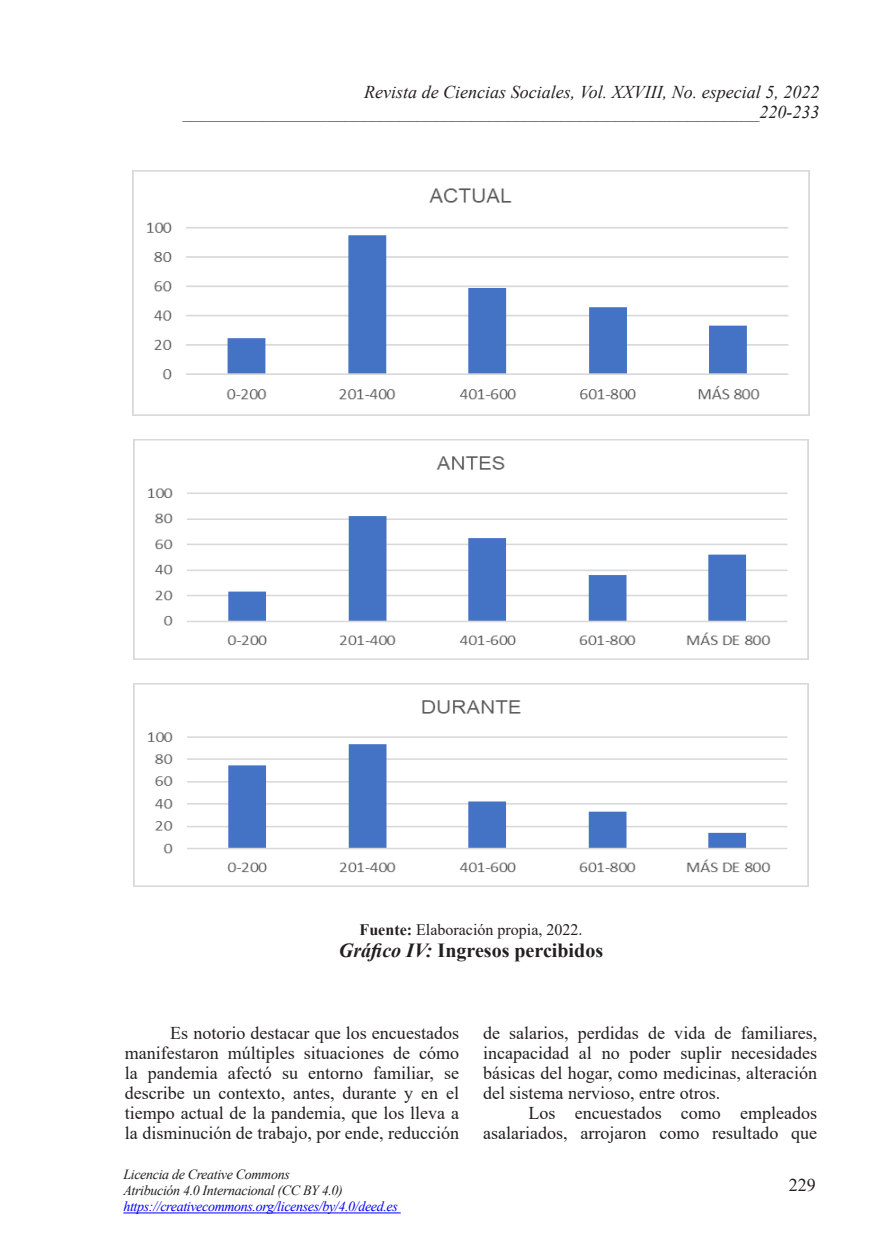
<style>
.page{position:relative;width:874px;height:1259px;background:#fff}
.page>*{position:absolute;margin:0;border:0;box-sizing:border-box;transform-origin:0 0}
.t1{font:700 20px "Times New Roman";color:#231f20}
.t2{font:18px/20px "Times New Roman";color:#231f20;text-align:justify}
.t3{font:italic 18px/20px "Times New Roman";color:#231f20;text-align:right}
.t4{font:16px "Times New Roman";color:#231f20}
.t5{font:italic 14px/16px "Times New Roman";letter-spacing:-.025em;color:#231f20}
.t6{font:italic 14px "Times New Roman";letter-spacing:-.025em;color:#00f}
.s1{font-weight:700}
.s2{font-style:italic}
</style>
<div class="page">
<hr style="left:123px;top:1212px;width:277px;height:1px;background:#00f">
<img style="left:132px;top:170px;width:677px;height:246px">
<img style="left:133px;top:440px;width:675px;height:219px">
<img style="left:133px;top:683px;width:675px;height:203px">
<p class="t3" style="left:183px;top:81px;width:638px">Revista de Ciencias Sociales, Vol. XXVIII, No. especial 5, 2022 ________________________________________________________________220-233</p>
<p class="t4" style="left:359px;top:918px;width:224px"><span class="s1">Fuente:</span> Elaboración propia, 2022.</p>
<p class="t1" style="left:339px;top:935px;width:265px"><span class="s2">Gráfico IV:</span> Ingresos percibidos</p>
<p class="t2" style="left:125px;top:1022px;width:335px;text-indent:45px">Es notorio destacar que los encuestados manifestaron múltiples situaciones de cómo la pandemia afectó su entorno familiar, se describe un contexto, antes, durante y en el tiempo actual de la pandemia, que los lleva a la disminución de trabajo, por ende, reducción</p>
<p class="t2" style="left:483px;top:1022px;width:335px">de salarios, perdidas de vida de familiares, incapacidad al no poder suplir necesidades básicas del hogar, como medicinas, alteración del sistema nervioso, entre otros.</p>
<p class="t2" style="left:483px;top:1102px;width:335px;text-align:right">Los encuestados como empleados asalariados, arrojaron como resultado que</p>
<p class="t5" style="left:123px;top:1166px;width:221px">Licencia de Creative Commons<br>Atribución 4.0 Internacional (CC BY 4.0)</p>
<p class="t6" style="left:123px;top:1197px;width:276px">https://creativecommons.org/licenses/by/4.0/deed.es</p>
<p class="t2" style="left:788px;top:1174px;width:28px">229</p>
</div>
